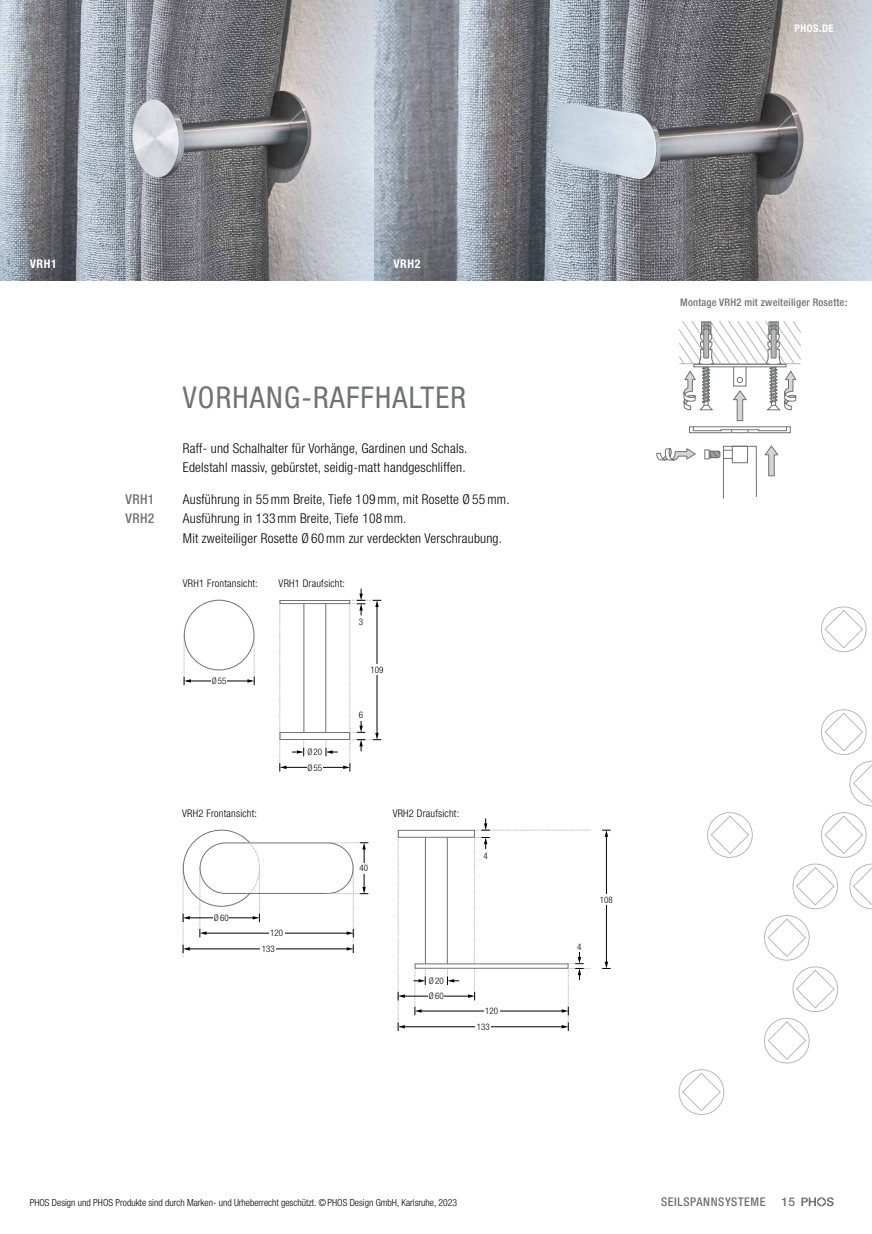
<style>
.page{position:relative;width:872px;height:1234px;background:#fff}
.page>*{position:absolute;margin:0;border:0;box-sizing:border-box;transform-origin:0 0}
.t1{font:condensed 30px "Helvetica Neue LT Std";letter-spacing:.04em;color:#717273}
.t2{font:300 condensed 13.5px/19.2px "Helvetica Neue LT Std";letter-spacing:.015em;color:#000}
.t3{font:500 condensed 13.5px "Helvetica Neue LT Std";letter-spacing:.03em;color:#717273}
.t4{font:500 condensed 12px "Helvetica Neue LT Std";letter-spacing:.05em;color:#717273}
.t5{font:700 condensed 12px "Helvetica Neue LT Std";letter-spacing:.05em;color:#fff}
.t6{font:500 12px "Helvetica Neue LT Std";color:#717273}
.t7{font:300 condensed 10.5px "Helvetica Neue LT Std";letter-spacing:.02em;color:#000}
.t8{font:500 condensed 10.5px "Helvetica Neue LT Std";letter-spacing:.02em;color:#717273}
.t9{font:700 condensed 10.5px "Helvetica Neue LT Std";letter-spacing:.05em;color:#fff}
.t10{font:300 condensed 9.75px "Helvetica Neue LT Std";color:#000}
.t11{font:300 condensed 9px/15.8px "Helvetica Neue LT Std";color:#000}
</style>
<div class="page">
<img style="left:0;top:0;width:872px;height:281px">
<div style="left:398px;top:829px;width:77px;height:8px;border:1px solid #717273"></div>
<hr style="left:425px;top:837px;width:1px;height:128px;background:#717273">
<hr style="left:447px;top:837px;width:1px;height:128px;background:#717273">
<svg style="left:415px;top:963px;width:53px;height:5px"></svg>
<hr style="left:403px;top:995px;width:67px;height:1px;background:#000">
<div style="left:428px;top:990px;width:16px;height:10px;background:#fff"></div>
<svg style="left:447px;top:968px;width:12px;height:16px"></svg>
<svg style="left:602px;top:829px;width:8px;height:7px"></svg>
<hr style="left:606px;top:835px;width:1px;height:128px;background:#000">
<svg style="left:603px;top:961px;width:7px;height:7px"></svg>
<svg style="left:413px;top:968px;width:13px;height:47px"></svg>
<hr style="left:420px;top:1010px;width:143px;height:1px;background:#000">
<svg style="left:398px;top:829px;width:7px;height:201px"></svg>
<svg style="left:468px;top:818px;width:123px;height:212px"></svg>
<hr style="left:403px;top:1026px;width:160px;height:1px;background:#000">
<div style="left:475px;top:1021px;width:16px;height:10px;background:#fff"></div>
<div style="left:598px;top:894px;width:16px;height:10px;background:#fff"></div>
<svg style="left:184px;top:634px;width:7px;height:51px"></svg>
<hr style="left:189px;top:680px;width:60px;height:1px;background:#000">
<svg style="left:247px;top:634px;width:8px;height:51px"></svg>
<div style="left:211px;top:675px;width:16px;height:11px;background:#fff"></div>
<div style="left:279px;top:600px;width:71px;height:4px;border:1px solid #717273"></div>
<div style="left:279px;top:732px;width:71px;height:7px;border:1px solid #717273"></div>
<hr style="left:303px;top:603px;width:1px;height:129px;background:#717273">
<hr style="left:325px;top:603px;width:1px;height:129px;background:#717273">
<svg style="left:279px;top:600px;width:7px;height:171px"></svg>
<hr style="left:285px;top:767px;width:59px;height:1px;background:#000">
<div style="left:307px;top:762px;width:16px;height:10px;background:#fff"></div>
<svg style="left:292px;top:739px;width:12px;height:17px"></svg>
<svg style="left:326px;top:588px;width:55px;height:183px"></svg>
<div style="left:369px;top:664px;width:16px;height:11px;background:#fff"></div>
<div style="left:353px;top:710px;width:16px;height:10px;background:#fff"></div>
<div style="left:353px;top:616px;width:16px;height:10px;background:#fff"></div>
<div style="left:200px;top:842px;width:153px;height:51px;border:1px solid #717273;border-radius:25px"></div>
<hr style="left:205px;top:932px;width:143px;height:1px;background:#000">
<div style="left:269px;top:927px;width:15px;height:11px;background:#fff"></div>
<hr style="left:188px;top:948px;width:160px;height:1px;background:#000">
<div style="left:260px;top:943px;width:16px;height:10px;background:#fff"></div>
<svg style="left:327px;top:842px;width:41px;height:7px"></svg>
<svg style="left:327px;top:867px;width:41px;height:85px"></svg>
<hr style="left:364px;top:848px;width:1px;height:40px;background:#000">
<div style="left:356px;top:862px;width:16px;height:11px;background:#fff"></div>
<svg style="left:182px;top:829px;width:78px;height:128px"></svg>
<svg style="left:678px;top:1069px;width:46px;height:45px"></svg>
<svg style="left:849px;top:863px;width:23px;height:46px"></svg>
<svg style="left:821px;top:606px;width:46px;height:46px"></svg>
<svg style="left:764px;top:863px;width:74px;height:200px"></svg>
<svg style="left:707px;top:812px;width:46px;height:45px"></svg>
<svg style="left:821px;top:709px;width:51px;height:148px"></svg>
<svg style="left:656px;top:448px;width:40px;height:12px"></svg>
<div style="left:689px;top:426px;width:101px;height:7px;border:1px solid #717273"></div>
<svg style="left:764px;top:445px;width:14px;height:31px"></svg>
<svg style="left:679px;top:321px;width:122px;height:111px"></svg>
<div style="left:693px;top:364px;width:93px;height:3px;background:#fff;border:1px solid #717273"></div>
<svg style="left:704px;top:449px;width:4px;height:10px"></svg>
<svg style="left:708px;top:445px;width:49px;height:54px"></svg>
<svg style="left:801px;top:1197px;width:32px;height:8px"></svg>
<p class="t9" style="left:794px;top:22px;width:41px">PHOS.DE</p>
<p class="t5" style="left:30px;top:256px;width:29px">VRH1</p>
<p class="t5" style="left:393px;top:256px;width:29px">VRH2</p>
<h1 class="t1" style="left:183px;top:380px;width:285px">VORHANG-RAFFHALTER</h1>
<p class="t2" style="left:183px;top:438px;width:286px">Raff- und Schalhalter für Vorhänge, Gardinen und Schals.<br>Edelstahl massiv, gebürstet, seidig-matt handgeschliffen.</p>
<p class="t3" style="left:125px;top:491px;width:30px">VRH1</p>
<p class="t2" style="left:183px;top:489px;width:328px">Ausführung in 55mm Breite, Tiefe 109mm, mit Rosette Ø 55mm.</p>
<p class="t3" style="left:125px;top:510px;width:30px">VRH2</p>
<p class="t2" style="left:183px;top:509px;width:321px">Ausführung in 133mm Breite, Tiefe 108mm.<br>Mit zweiteiliger Rosette Ø 60mm zur verdeckten Verschraubung.</p>
<p class="t7" style="left:183px;top:577px;width:76px">VRH1 Frontansicht:</p>
<p class="t7" style="left:279px;top:577px;width:68px">VRH1 Draufsicht:</p>
<p class="t11" style="left:212px;top:673px;width:16px">Ø55</p>
<p class="t11" style="left:307px;top:744px;width:16px">Ø20</p>
<p class="t11" style="left:307px;top:759px;width:16px">Ø55</p>
<p class="t11" style="left:359px;top:613px;width:6px">3</p>
<p class="t11" style="left:370px;top:662px;width:14px">109</p>
<p class="t11" style="left:359px;top:707px;width:6px">6</p>
<p class="t7" style="left:182px;top:807px;width:76px">VRH2 Frontansicht:</p>
<p class="t7" style="left:393px;top:807px;width:68px">VRH2 Draufsicht:</p>
<p class="t11" style="left:214px;top:909px;width:16px">Ø60</p>
<p class="t11" style="left:262px;top:925px;width:23px;text-indent:8px">120<br>133</p>
<p class="t11" style="left:359px;top:859px;width:10px">40</p>
<p class="t11" style="left:429px;top:972px;width:16px">Ø20</p>
<p class="t11" style="left:429px;top:987px;width:16px">Ø60</p>
<p class="t11" style="left:483px;top:847px;width:6px">4</p>
<p class="t11" style="left:477px;top:1002px;width:23px;text-indent:8px">120<br>133</p>
<p class="t8" style="left:680px;top:296px;width:168px">Montage VRH2 mit zweiteiliger Rosette:</p>
<p class="t11" style="left:577px;top:938px;width:6px">4</p>
<p class="t11" style="left:600px;top:891px;width:14px">108</p>
<p class="t4" style="left:661px;top:1194px;width:106px">SEILSPANNSYSTEME</p>
<p class="t10" style="left:30px;top:1196px;width:429px">PHOS Design und PHOS Produkte sind durch Marken- und Urheberrecht geschützt. ©PHOS Design GmbH, Karlsruhe, 2023</p>
<p class="t6" style="left:781px;top:1194px;width:15px">15</p>
</div>
